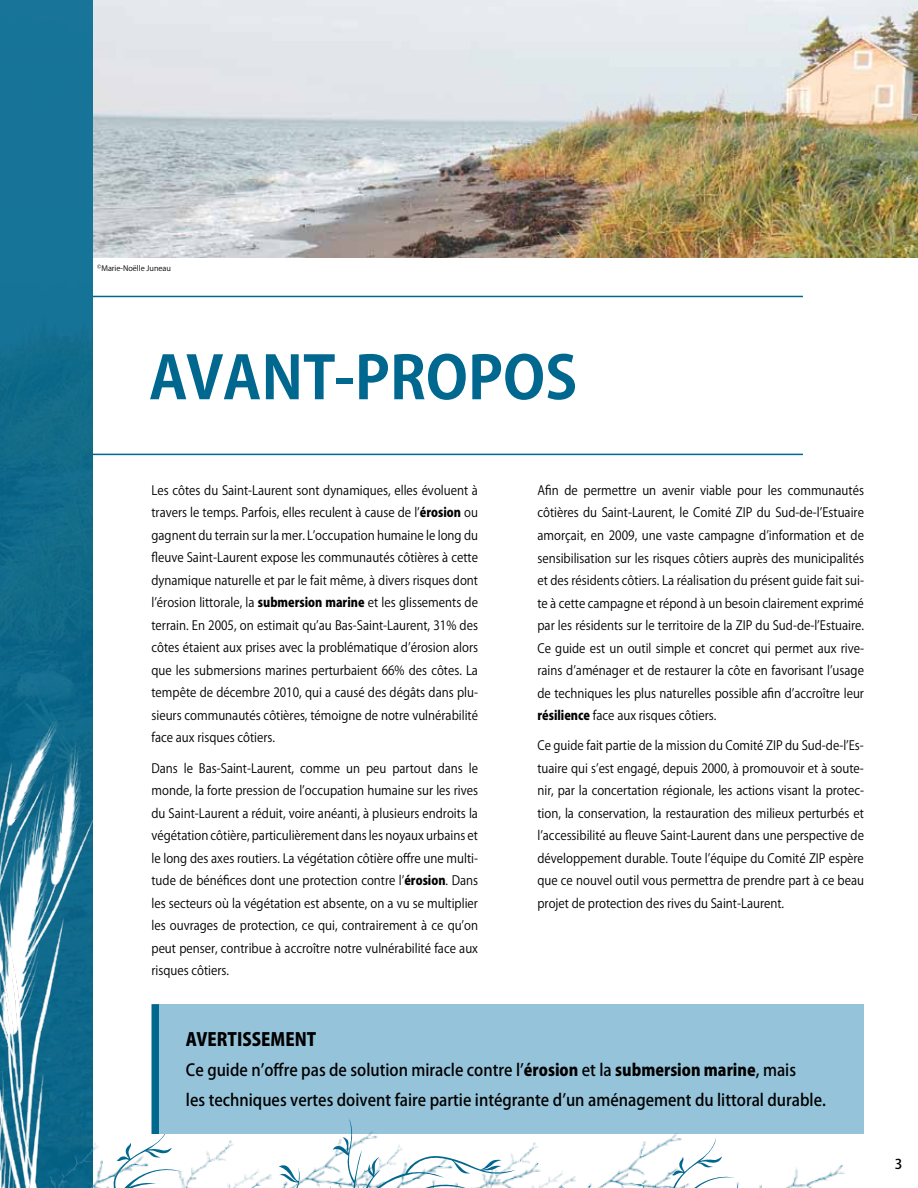
<style>
.page{position:relative;width:918px;height:1188px;background:#fff}
.page>*{position:absolute;margin:0;border:0;box-sizing:border-box;transform-origin:0 0}
.t1{font:700 58.5px "Koz Go Pro";color:#00678f}
.t2{font:800 18px "Koz Go Pro";color:#000;scale:.94 1}
.t3{font:500 16.5px/30px "Koz Go Pro";color:#000;scale:.94 1}
.t4{font:500 13.5px "Koz Go Pro";color:#000}
.t5{font:12.75px/22.5px "Koz Go Pro";color:#000;text-align:justify;scale:.92 1}
.t6{font:7.5px "Koz Go Pro";color:#000}
.s1{font-weight:800}
</style>
<div class="page">
<hr style="left:61px;top:296px;width:742px;height:1px;background:#00678f">
<hr style="left:61px;top:454px;width:742px;height:1px;background:#00678f">
<img style="left:93px;top:0;width:825px;height:258px">
<div style="left:0;top:0;width:93px;height:1188px;background:linear-gradient(to right,#136f91,#146f90)"></div>
<img style="left:0;top:688px;width:93px;height:88px">
<img style="left:0;top:776px;width:94px;height:335px">
<div style="left:159px;top:1004px;width:705px;height:130px;background:#95c4da"></div>
<div style="left:152px;top:1004px;width:7px;height:130px;background:#00678f"></div>
<img style="left:0;top:1111px;width:152px;height:6px">
<img style="left:516px;top:1134px;width:161px;height:54px">
<svg style="left:567px;top:1138px;width:278px;height:50px"></svg>
<svg style="left:0;top:1117px;width:516px;height:71px"></svg>
<p class="t6" style="left:97px;top:263px;width:75px">©Marie-Noëlle Juneau</p>
<h1 class="t1" style="left:149px;top:340px;width:430px">AVANT-PROPOS</h1>
<p class="t5" style="left:152px;top:479px;width:356px">Les côtes du Saint-Laurent sont dynamiques, elles évoluent à travers le temps. Parfois, elles reculent à cause de l’<span class="s1">érosion</span> ou gagnent du terrain sur la mer. L’occupation humaine le long du fleuve Saint-Laurent expose les communautés côtières à cette dynamique naturelle et par le fait même, à divers risques dont l’érosion littorale, la <span class="s1">submersion marine</span> et les glissements de terrain. En 2005, on estimait qu’au Bas-Saint-Laurent, 31% des côtes étaient aux prises avec la problématique d’érosion alors que les submersions marines perturbaient 66% des côtes. La tempête de décembre 2010, qui a causé des dégâts dans plu&shy;sieurs communautés côtières, témoigne de notre vulnérabilité face aux risques côtiers.</p>
<p class="t5" style="left:152px;top:757px;width:356px">Dans le Bas-Saint-Laurent, comme un peu partout dans le monde, la forte pression de l’occupation humaine sur les rives du Saint-Laurent a réduit, voire anéanti, à plusieurs endroits la végétation côtière, particulièrement dans les noyaux urbains et le long des axes routiers. La végétation côtière offre une multi&shy;tude de bénéfices dont une protection contre l’<span class="s1">érosion</span>. Dans les secteurs où la végétation est absente, on a vu se multiplier les ouvrages de protection, ce qui, contrairement à ce qu’on peut penser, contribue à accroître notre vulnérabilité face aux risques côtiers.</p>
<p class="t5" style="left:537px;top:479px;width:356px">Afin de permettre un avenir viable pour les communautés côtières du Saint-Laurent, le Comité ZIP du Sud-de-l’Estuaire amorçait, en 2009, une vaste campagne d’information et de sensibilisation sur les risques côtiers auprès des municipalités et des résidents côtiers. La réalisation du présent guide fait sui&shy;te à cette campagne et répond à un besoin clairement exprimé par les résidents sur le territoire de la ZIP du Sud-de-l’Estuaire.<br>Ce guide est un outil simple et concret qui permet aux rive&shy;rains d’aménager et de restaurer la côte en favorisant l’usage de techniques les plus naturelles possible afin d’accroître leur <span class="s1">résilience</span> face aux risques côtiers.</p>
<p class="t5" style="left:537px;top:735px;width:356px">Ce guide fait partie de la mission du Comité ZIP du Sud-de-l’Es&shy;tuaire qui s’est engagé, depuis 2000, à promouvoir et à soute&shy;nir, par la concertation régionale, les actions visant la protec&shy;tion, la conservation, la restauration des milieux perturbés et l’accessibilité au fleuve Saint-Laurent dans une perspective de développement durable. Toute l’équipe du Comité ZIP espère que ce nouvel outil vous permettra de prendre part à ce beau projet de protection des rives du Saint-Laurent.</p>
<h2 class="t2" style="left:186px;top:1028px;width:140px">Avertissement</h2>
<p class="t3" style="left:186px;top:1056px;width:682px">Ce guide n’offre pas de solution miracle contre l’<span class="s1">érosion</span> et la <span class="s1">submersion marine</span>, mais<br>les techniques vertes doivent faire partie intégrante d’un aménagement du littoral durable.</p>
<p class="t4" style="left:895px;top:1155px;width:9px">3</p>
</div>
